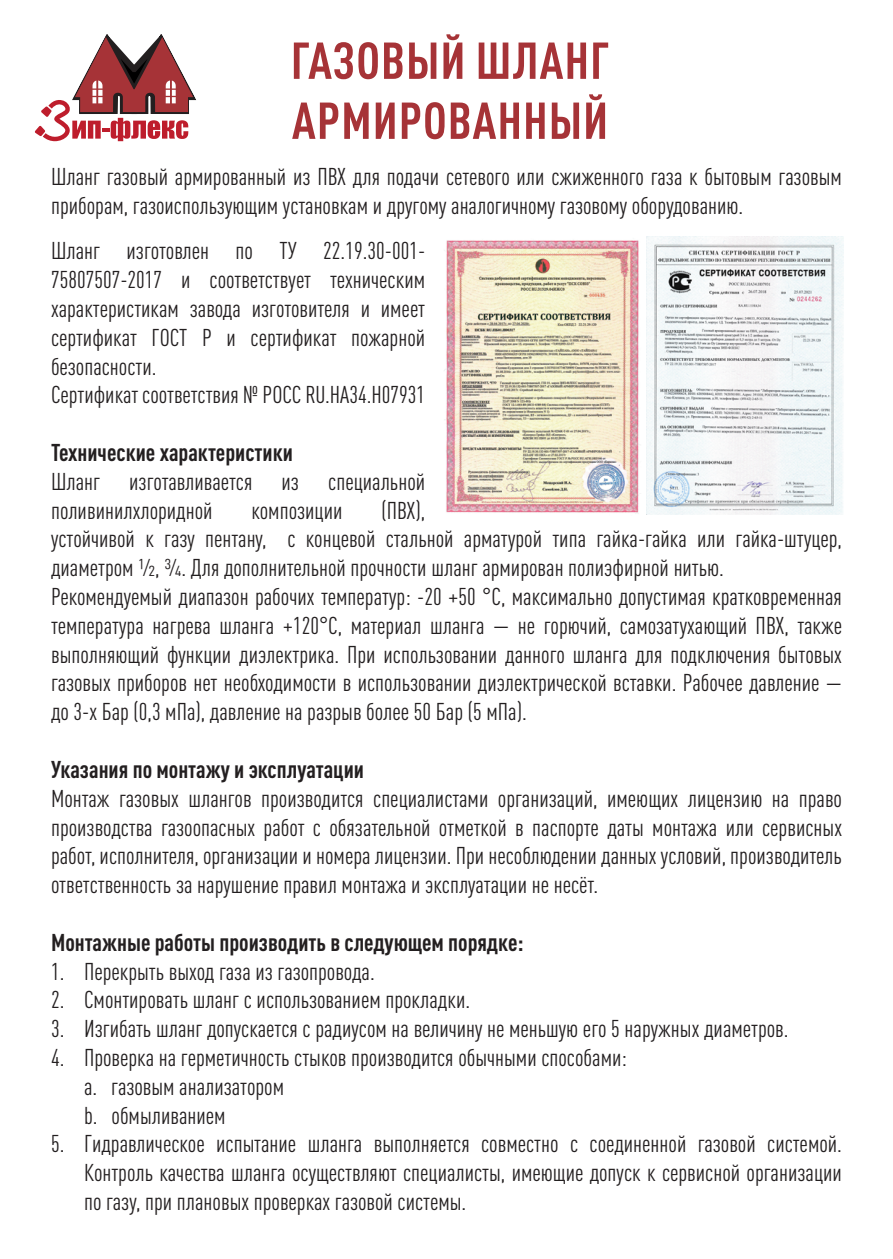
<style>
.page{position:relative;width:893px;height:1259px;background:#fff}
.page>*{position:absolute;margin:0;border:0;box-sizing:border-box;transform-origin:0 0}
.t1{font:700 condensed 51px "DIN Pro";letter-spacing:.02em;color:#a63337}
.t2{font:condensed 24px/28.8px "DIN Pro";color:#231f20;text-align:justify}
.t3{font:700 condensed 24px "DIN Pro";color:#231f20}
</style>
<div class="page">
<img style="left:647px;top:236px;width:196px;height:278px">
<img style="left:444px;top:240px;width:195px;height:274px">
<svg style="left:35px;top:34px;width:161px;height:107px"></svg>
<p class="t1" style="left:291px;top:22px;width:320px">ГАЗОВЫЙ ШЛАНГ</p>
<p class="t1" style="left:292px;top:82px;width:318px">АРМИРОВАННЫЙ</p>
<p class="t2" style="left:51px;top:160px;width:792px">Шланг газовый армированный из ПВХ для подачи сетевого или сжиженного газа к бытовым газовым приборам, газоиспользующим установкам и другому аналогичному газовому оборудованию.</p>
<p class="t2" style="left:51px;top:235px;width:376px">Шланг изготовлен по ТУ 22.19.30-001- 75807507-2017 и соответствует техническим характеристикам завода изготовителя и имеет сертификат ГОСТ Р и сертификат пожарной безопасности.</p>
<p class="t2" style="left:51px;top:379px;width:376px">Сертификат соответствия № РОСС RU.HA34.H07931</p>
<p class="t3" style="left:51px;top:434px;width:243px">Технические характеристики</p>
<p class="t2" style="left:51px;top:465px;width:376px">Шланг изготавливается из специальной поливинилхлоридной</p>
<p class="t2" style="left:51px;top:494px;width:792px;text-align:left;text-indent:330px">(ПВХ),<br>устойчивой к газу пентану, с концевой стальной арматурой типа гайка-гайка или гайка-штуцер, диаметром ½, ¾. Для дополнительной прочности шланг армирован полиэфирной нитью.</p>
<p class="t2" style="left:51px;top:580px;width:792px">Рекомендуемый диапазон рабочих температур: -20 +50 °С, максимально допустимая кратковременная температура нагрева шланга +120°С, материал шланга — не горючий, самозатухающий ПВХ, также выполняющий функции диэлектрика. При использовании данного шланга для подключения бытовых газовых приборов нет необходимости в использовании диэлектрической вставки. Рабочее давление — до 3-х Бар (0,3 мПа), давление на разрыв более 50 Бар (5 мПа).</p>
<p class="t3" style="left:51px;top:751px;width:315px">Указания по монтажу и эксплуатации</p>
<p class="t2" style="left:51px;top:782px;width:792px">Монтаж газовых шлангов производится специалистами организаций, имеющих лицензию на право производства газоопасных работ с обязательной отметкой в паспорте даты монтажа или сервисных работ, исполнителя, организации и номера лицензии. При несоблюдении данных условий, производитель ответственность за нарушение правил монтажа и эксплуатации не несёт.</p>
<p class="t3" style="left:51px;top:924px;width:474px">Монтажные работы производить в следующем порядке:</p>
<p class="t2" style="left:51px;top:955px;width:325px">1. Перекрыть выход газа из газопровода.</p>
<p class="t2" style="left:51px;top:983px;width:421px">2. Смонтировать шланг с использованием прокладки.</p>
<p class="t2" style="left:51px;top:1012px;width:739px">3. Изгибать шланг допускается с радиусом на величину не меньшую его 5 наружных диаметров.</p>
<p class="t2" style="left:51px;top:1041px;width:577px">4. Проверка на герметичность стыков производится обычными способами:</p>
<p class="t2" style="left:84px;top:1070px;width:202px">a. газовым анализатором</p>
<p class="t2" style="left:84px;top:1099px;width:143px">b. обмыливанием</p>
<p class="t2" style="left:84px;top:1127px;width:759px;text-indent:-33px">5. Гидравлическое испытание шланга выполняется совместно с соединенной газовой системой.<br>Контроль качества шланга осуществляют специалисты, имеющие допуск к сервисной организации по газу, при плановых проверках газовой системы.</p>
<p class="t2" style="left:251px;top:494px;width:92px">композиции</p>
</div>
